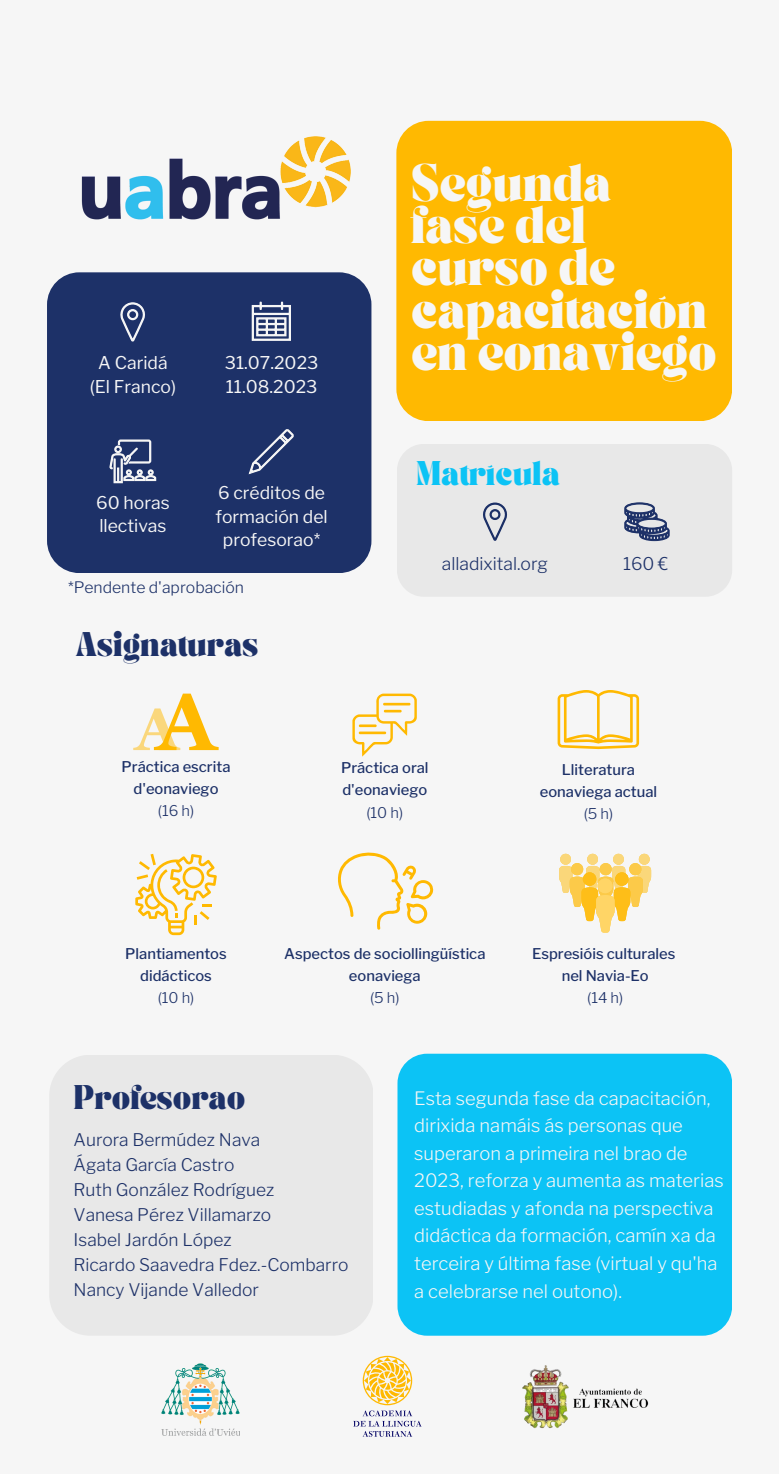
<style>
.page{position:relative;width:779px;height:1474px;background:#fff}
.page>*{position:absolute;margin:0;border:0;box-sizing:border-box;transform-origin:0 0}
.t1{font:700 32.38px/42px "TANASHFORD";color:#f6f6f6}
.t2{font:700 21px "TANASHFORD";color:#1d3168}
.t3{font:700 21px "TANASHFORD";color:#0cc3f5}
.t4{font:300 18.38px/27.7px "Libre Franklin";color:#f6f6f6}
.t5{font:17.5px/23.6px "Libre Franklin";color:#f6f6f6}
.t6{font:300 17.5px "Libre Franklin";color:#1d3168}
.t7{font:300 17.32px "Libre Franklin";color:#1d3168}
.t8{font:300 15.75px "Libre Franklin";color:#1d3168}
.t9{font:500 14.7px/22.1px "Libre Franklin";color:#1d3168;text-align:center}
.t10{font:300 14.7px "Libre Franklin";color:#1d3168}
</style>
<div class="page">
<div style="left:0;top:0;width:778px;height:1474px;background:#f6f6f6"></div>
<div style="left:396px;top:121px;width:335px;height:300px;background:#ffb901;border-radius:32px"></div>
<div style="left:397px;top:1054px;width:335px;height:282px;background:#0cc3f5;border-radius:30px"></div>
<div style="left:49px;top:1055px;width:324px;height:280px;background:#e8e8e8;border-radius:41px"></div>
<div style="left:47px;top:272px;width:324px;height:301px;background:#1d3168;border-radius:32px"></div>
<img style="left:81px;top:137px;width:269px;height:83px">
<svg style="left:353px;top:1356px;width:68px;height:81px"></svg>
<img style="left:161px;top:1363px;width:79px;height:59px">
<img style="left:161px;top:1422px;width:78px;height:14px">
<div style="left:397px;top:444px;width:334px;height:153px;background:#e8e8e8;border-radius:27px"></div>
<svg style="left:557px;top:690px;width:82px;height:59px"></svg>
<svg style="left:120px;top:302px;width:25px;height:40px"></svg>
<svg style="left:251px;top:301px;width:40px;height:40px"></svg>
<svg style="left:109px;top:439px;width:48px;height:45px"></svg>
<svg style="left:248px;top:429px;width:46px;height:46px"></svg>
<svg style="left:133px;top:694px;width:85px;height:56px"></svg>
<svg style="left:135px;top:854px;width:82px;height:81px"></svg>
<svg style="left:338px;top:852px;width:95px;height:78px"></svg>
<div style="left:387px;top:917px;width:19px;height:16px;background:#f6f6f6"></div>
<svg style="left:352px;top:694px;width:64px;height:63px"></svg>
<svg style="left:559px;top:854px;width:92px;height:79px"></svg>
<div style="left:597px;top:878px;width:15px;height:15px;background:#ffd566;border-radius:50%"></div>
<img style="left:522px;top:1365px;width:126px;height:63px">
<svg style="left:483px;top:502px;width:24px;height:39px"></svg>
<svg style="left:624px;top:502px;width:45px;height:39px"></svg>
<p class="t5" style="left:98px;top:351px;width:71px">A Caridá</p>
<p class="t5" style="left:90px;top:375px;width:87px">(El Franco)</p>
<p class="t5" style="left:225px;top:351px;width:95px">31.07.2023</p>
<p class="t5" style="left:226px;top:375px;width:93px">11.08.2023</p>
<p class="t5" style="left:96px;top:491px;width:75px">60 horas llectivas</p>
<p class="t5" style="left:215px;top:481px;width:114px;text-align:center">6 créditos de formación del profesorao*</p>
<p class="t8" style="left:68px;top:578px;width:177px">*Pendente d'aprobación</p>
<p class="t2" style="left:76px;top:630px;width:184px">Asignaturas</p>
<p class="t1" style="left:411px;top:167px;width:201px">Segunda</p>
<p class="t1" style="left:411px;top:209px;width:307px">fase del curso de capacitación en eonaviego</p>
<p class="t3" style="left:416px;top:459px;width:145px">Matrícula</p>
<p class="t6" style="left:442px;top:553px;width:108px">alladixital.org</p>
<p class="t6" style="left:623px;top:553px;width:47px">160 €</p>
<p class="t9" style="left:121px;top:755px;width:110px">Práctica escrita d'eonaviego</p>
<p class="t10" style="left:158px;top:801px;width:38px">(16 h)</p>
<p class="t9" style="left:341px;top:757px;width:89px;text-align:left">Práctica oral d'eonaviego</p>
<p class="t10" style="left:366px;top:803px;width:38px">(10 h)</p>
<p class="t9" style="left:539px;top:759px;width:119px">Lliteratura eonaviega actual</p>
<p class="t10" style="left:583px;top:805px;width:31px">(5 h)</p>
<p class="t9" style="left:125px;top:942px;width:103px">Plantiamentos didácticos</p>
<p class="t10" style="left:158px;top:989px;width:38px">(10 h)</p>
<p class="t9" style="left:284px;top:942px;width:203px">Aspectos de sociollingüística</p>
<p class="t9" style="left:349px;top:964px;width:73px">eonaviega</p>
<p class="t10" style="left:370px;top:989px;width:31px">(5 h)</p>
<p class="t9" style="left:532px;top:942px;width:145px">Espresióis culturales</p>
<p class="t9" style="left:561px;top:964px;width:89px">nel Navia-Eo</p>
<p class="t10" style="left:587px;top:989px;width:38px">(14 h)</p>
<p class="t2" style="left:74px;top:1084px;width:173px">Profesorao</p>
<p class="t7" style="left:74px;top:1130px;width:188px">Aurora Bermúdez Nava</p>
<p class="t7" style="left:74px;top:1155px;width:162px">Ágata García Castro</p>
<p class="t7" style="left:74px;top:1180px;width:202px">Ruth González Rodríguez</p>
<p class="t7" style="left:74px;top:1204px;width:199px">Vanesa Pérez Villamarzo</p>
<p class="t7" style="left:74px;top:1229px;width:159px">Isabel Jardón López</p>
<p class="t7" style="left:74px;top:1254px;width:276px">Ricardo Saavedra Fdez.-Combarro</p>
<p class="t7" style="left:74px;top:1279px;width:187px">Nancy Vijande Valledor</p>
<p class="t4" style="left:414px;top:1084px;width:311px">Esta segunda fase da capacitación, dirixida namáis ás personas que superaron a primeira nel brao de 2023, reforza y aumenta as materias estudiadas y afonda na perspectiva didáctica da formación, camín xa da terceira y última fase (virtual y qu'ha a celebrarse nel outono).</p>
</div>
